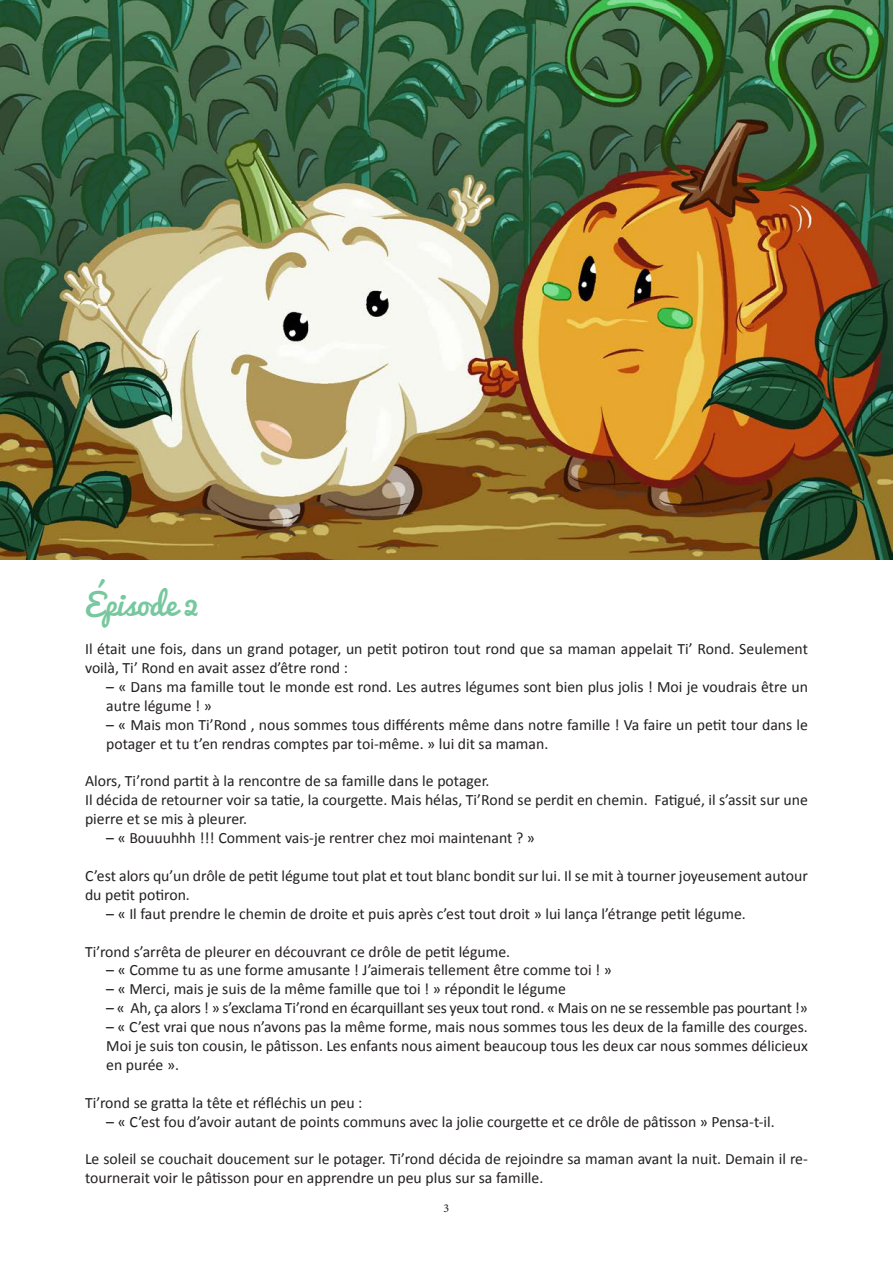
<style>
.page{position:relative;width:893px;height:1263px;background:#fff}
.page>*{position:absolute;margin:0;border:0;box-sizing:border-box;transform-origin:0 0}
.t1{font:30px "Pacifico";color:#77c89e}
.t2{font:15.75px/18.9px "Calibri";color:#231f20}
.t3{font:12px "Minion Pro";color:#231f20}
</style>
<div class="page">
<img style="left:0;top:0;width:893px;height:559px">
<p class="t1" style="left:85px;top:578px;width:115px">Épisode 2</p>
<p class="t2" style="left:85px;top:639px;width:724px">Il était une fois, dans un grand potager, un petit potiron tout rond que sa maman appelait Ti’ Rond. Seulement voilà, Ti’ Rond en avait assez d’être rond :</p>
<p class="t2" style="left:106px;top:677px;width:703px">– « Dans ma famille tout le monde est rond. Les autres légumes sont bien plus jolis ! Moi je voudrais être un autre légume ! »</p>
<p class="t2" style="left:106px;top:715px;width:703px">– « Mais mon Ti’Rond , nous sommes tous différents même dans notre famille ! Va faire un petit tour dans le potager et tu t’en rendras comptes par toi-même. » lui dit sa maman.</p>
<p class="t2" style="left:85px;top:772px;width:406px">Alors, Ti’rond partit à la rencontre de sa famille dans le potager.</p>
<p class="t2" style="left:85px;top:791px;width:724px">Il décida de retourner voir sa tatie, la courgette. Mais hélas, Ti’Rond se perdit en chemin. Fatigué, il s’assit sur une pierre et se mis à pleurer.</p>
<p class="t2" style="left:106px;top:828px;width:430px">– « Bouuuhhh !!! Comment vais-je rentrer chez moi maintenant ? »</p>
<p class="t2" style="left:85px;top:866px;width:724px">C’est alors qu’un drôle de petit légume tout plat et tout blanc bondit sur lui. Il se mit à tourner joyeusement autour du petit potiron.</p>
<p class="t2" style="left:106px;top:904px;width:641px">– « Il faut prendre le chemin de droite et puis après c’est tout droit » lui lança l’étrange petit légume.</p>
<p class="t2" style="left:85px;top:942px;width:427px">Ti’rond s’arrêta de pleurer en découvrant ce drôle de petit légume.</p>
<p class="t2" style="left:106px;top:961px;width:507px">– « Comme tu as une forme amusante ! J’aimerais tellement être comme toi ! »</p>
<p class="t2" style="left:106px;top:980px;width:461px">– « Merci, mais je suis de la même famille que toi ! » répondit le légume</p>
<p class="t2" style="left:106px;top:998px;width:703px">– « Ah, ça alors ! » s’exclama Ti’rond en écarquillant ses yeux tout rond. « Mais on ne se ressemble pas pourtant !»</p>
<p class="t2" style="left:106px;top:1017px;width:703px;text-align:justify">– « C’est vrai que nous n’avons pas la même forme, mais nous sommes tous les deux de la famille des courges.<br>Moi je suis ton cousin, le pâtisson. Les enfants nous aiment beaucoup tous les deux car nous sommes délicieux en purée ».</p>
<p class="t2" style="left:85px;top:1093px;width:279px">Ti’rond se gratta la tête et réfléchis un peu :</p>
<p class="t2" style="left:106px;top:1112px;width:670px">– « C’est fou d’avoir autant de points communs avec la jolie courgette et ce drôle de pâtisson » Pensa-t-il.</p>
<p class="t2" style="left:85px;top:1150px;width:724px">Le soleil se couchait doucement sur le potager. Ti’rond décida de rejoindre sa maman avant la nuit. Demain il re&shy;tournerait voir le pâtisson pour en apprendre un peu plus sur sa famille.</p>
<p class="t3" style="left:444px;top:1200px;width:7px">3</p>
</div>
